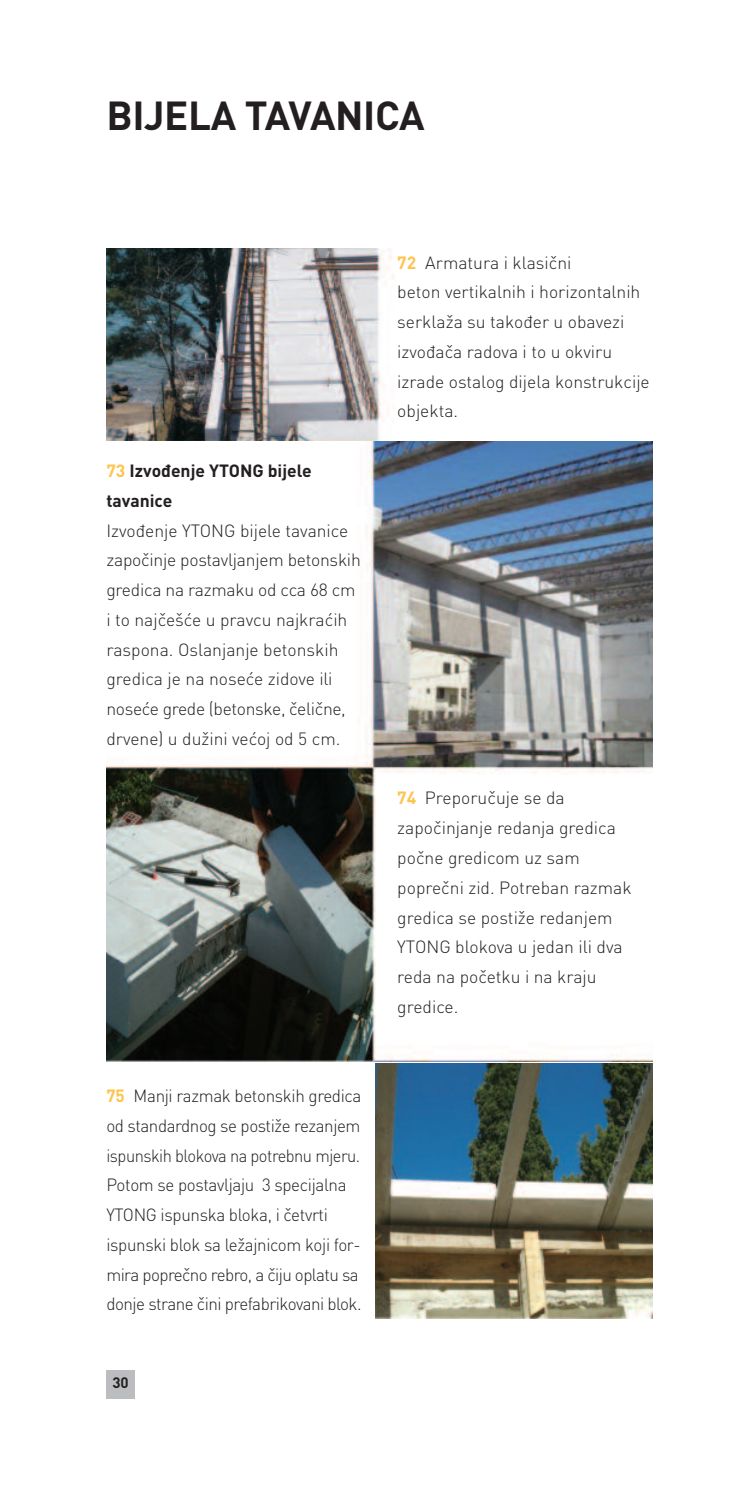
<style>
.page{position:relative;width:745px;height:1489px;background:#fff}
.page>*{position:absolute;margin:0;border:0;box-sizing:border-box;transform-origin:0 0}
.t1{font:700 40px "DIN Pro";letter-spacing:-.01em;color:#231f20}
.t2{font:300 17.5px/29.8px "DIN Pro";letter-spacing:-.01em;color:#231f20}
.t3{font:700 17.5px/29.8px "DIN Pro";color:#231f20}
.t4{font:700 15px "DIN Pro";color:#231f20}
.s1{color:#fec44c}
.s2{font-weight:700;color:#fec44c}
</style>
<div class="page">
<div style="left:106px;top:1369px;width:29px;height:29px;background:#bcbdc0"></div>
<img style="left:106px;top:248px;width:288px;height:193px">
<img style="left:106px;top:441px;width:546px;height:620px">
<img style="left:375px;top:1063px;width:277px;height:254px">
<h1 class="t1" style="left:106px;top:101px;width:319px">BIJELA TAVANICA</h1>
<p class="t3" style="left:106px;top:457px;width:207px"><span class="s1">73</span> Izvođenje YTONG bijele tavanice</p>
<p class="t2" style="left:106px;top:517px;width:256px">Izvođenje YTONG bijele tavanice započinje postavljanjem betonskih gredica na razmaku od cca 68 cm i to najčešće u pravcu najkraćih raspona. Oslanjanje betonskih gredica je na noseće zidove ili noseće grede (betonske, čelične, drvene) u dužini većoj od 5 cm.</p>
<p class="t2" style="left:106px;top:1082px;width:256px"><span class="s2">75</span> Manji razmak betonskih gredica od standardnog se postiže rezanjem ispunskih blokova na potrebnu mjeru.<br>Potom se postavljaju 3 specijalna YTONG ispunska bloka, i četvrti ispunski blok sa ležajnicom koji for&shy;mira poprečno rebro, a čiju oplatu sa donje strane čini prefabrikovani blok.</p>
<p class="t4" style="left:112px;top:1377px;width:18px">30</p>
<p class="t2" style="left:397px;top:249px;width:254px"><span class="s2">72</span> Armatura i klasični<br>beton vertikalnih i horizontalnih serklaža su također u obavezi izvođača radova i to u okviru izrade ostalog dijela konstrukcije objekta.</p>
<p class="t2" style="left:397px;top:785px;width:235px"><span class="s2">74</span> Preporučuje se da započinjanje redanja gredica počne gredicom uz sam poprečni zid. Potreban razmak gredica se postiže redanjem<br>YTONG blokova u jedan ili dva reda na početku i na kraju gredice.</p>
</div>
